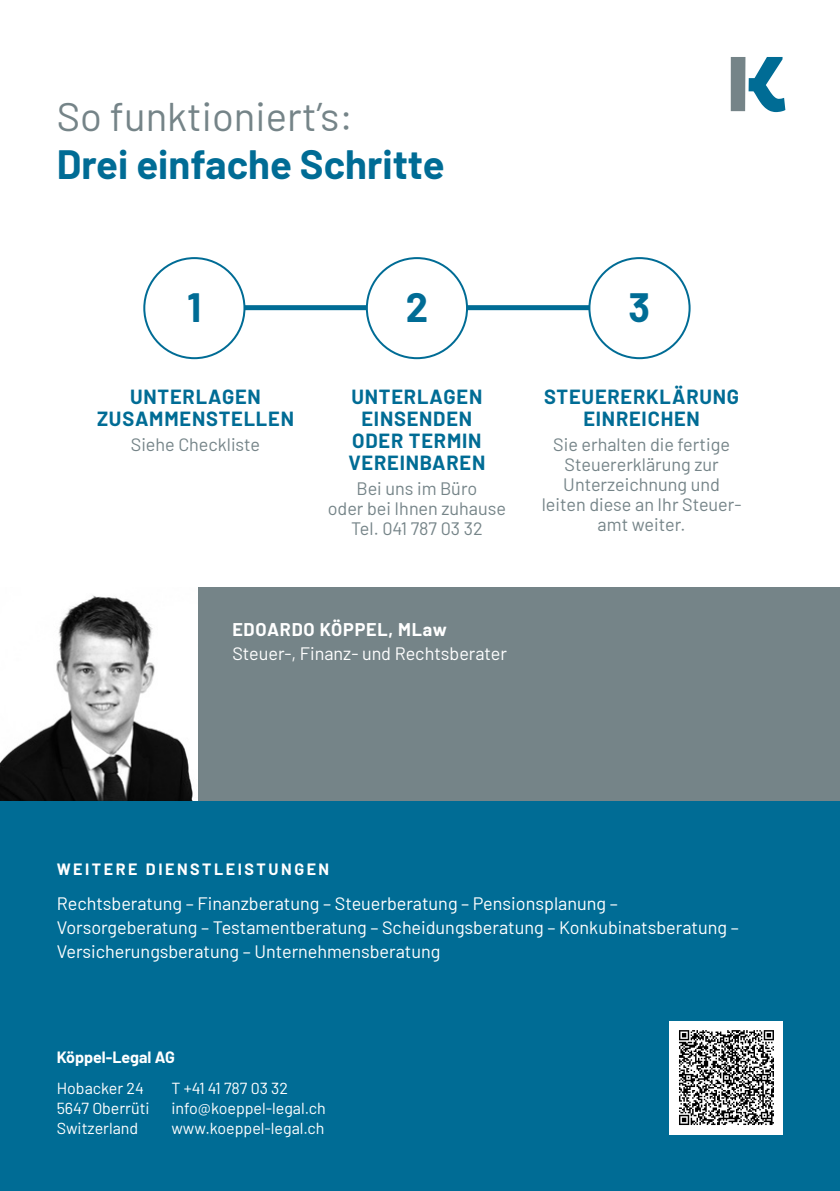
<style>
.page{position:relative;width:840px;height:1191px;background:#fff}
.page>*{position:absolute;margin:0;border:0;box-sizing:border-box;transform-origin:0 0}
.t1{font:700 40px "Barlow";color:#006c95}
.t2{font:40px "Barlow";color:#758488}
.t3{font:700 20px/22px "Barlow";letter-spacing:.04em;color:#006c95;text-align:center}
.t4{font:18px/24px "Barlow";color:#fff}
.t5{font:18px/20px "Barlow";color:#758488;text-align:center}
.t6{font:700 18px "Barlow";letter-spacing:.04em;color:#fff}
.t7{font:16px/20px "Barlow";color:#fff}
.t8{font:700 16px "Barlow";letter-spacing:.16em;color:#fff}
.t9{font:700 16px "Barlow";color:#fff}
</style>
<div class="page">
<div style="left:0;top:587px;width:839px;height:216px;background:#758488"></div>
<img style="left:0;top:587px;width:197px;height:215px">
<div style="left:197px;top:305px;width:434px;height:5px;background:#006c95"></div>
<div style="left:0;top:802px;width:839px;height:389px;background:#006c95"></div>
<div style="left:144px;top:258px;width:100px;height:100px;background:#fff;border-radius:50%"></div>
<div style="left:143px;top:257px;width:102px;height:102px;border:2px solid #006c95;border-radius:50%"></div>
<div style="left:366px;top:258px;width:101px;height:100px;background:#fff;border-radius:50%"></div>
<div style="left:365px;top:257px;width:103px;height:102px;border:2px solid #006c95;border-radius:50%"></div>
<div style="left:589px;top:258px;width:100px;height:100px;background:#fff;border-radius:50%"></div>
<div style="left:588px;top:257px;width:102px;height:102px;border:2px solid #006c95;border-radius:50%"></div>
<svg style="left:730px;top:57px;width:55px;height:55px"></svg>
<div style="left:669px;top:1020px;width:113px;height:114px;background:#fff"></div>
<svg style="left:773px;top:1030px;width:1px;height:94px"></svg>
<svg style="left:679px;top:1030px;width:94px;height:95px"></svg>
<h1 class="t2" style="left:57px;top:87px;width:297px">So funktioniert’s:</h1>
<h1 class="t1" style="left:57px;top:135px;width:389px">Drei einfache Schritte</h1>
<h1 class="t1" style="left:187px;top:278px;width:16px">1</h1>
<h1 class="t1" style="left:405px;top:278px;width:24px">2</h1>
<h1 class="t1" style="left:628px;top:278px;width:23px">3</h1>
<p class="t3" style="left:97px;top:384px;width:198px">UNTERLAGEN<br>ZUSAMMENSTELLEN</p>
<p class="t5" style="left:131px;top:433px;width:131px">Siehe Checkliste</p>
<p class="t3" style="left:348px;top:384px;width:138px">UNTERLAGEN<br>EINSENDEN<br>ODER TERMIN<br>VEREINBAREN</p>
<p class="t5" style="left:327px;top:477px;width:180px">Bei uns im Büro<br>oder bei Ihnen zuhause<br>Tel. 041 787 03 32</p>
<p class="t6" style="left:232px;top:616px;width:216px">EDOARDO KÖPPEL, MLaw</p>
<p class="t4" style="left:232px;top:639px;width:276px">Steuer-, Finanz- und Rechtsberater</p>
<p class="t3" style="left:543px;top:384px;width:196px">STEUERERKLÄRUNG<br>EINREICHEN</p>
<p class="t5" style="left:541px;top:433px;width:201px">Sie erhalten die fertige<br>Steuererklärung zur<br>Unterzeichnung und leiten diese an Ihr Steuer&shy;amt weiter.</p>
<p class="t8" style="left:57px;top:857px;width:274px">WEITERE DIENSTLEISTUNGEN</p>
<p class="t4" style="left:57px;top:890px;width:683px">Rechtsberatung – Finanzberatung – Steuerberatung – Pensionsplanung –<br>Vorsorgeberatung – Testamentberatung – Scheidungsberatung – Konkubinatsberatung –<br>Versicherungsberatung – Unternehmensberatung</p>
<p class="t9" style="left:57px;top:1045px;width:120px">Köppel-Legal AG</p>
<p class="t7" style="left:57px;top:1077px;width:94px">Hobacker 24<br>5647 Oberrüti<br>Switzerland</p>
<p class="t7" style="left:171px;top:1077px;width:156px">T +41 41 787 03 32 info@koeppel-legal.ch www.koeppel-legal.ch</p>
</div>
